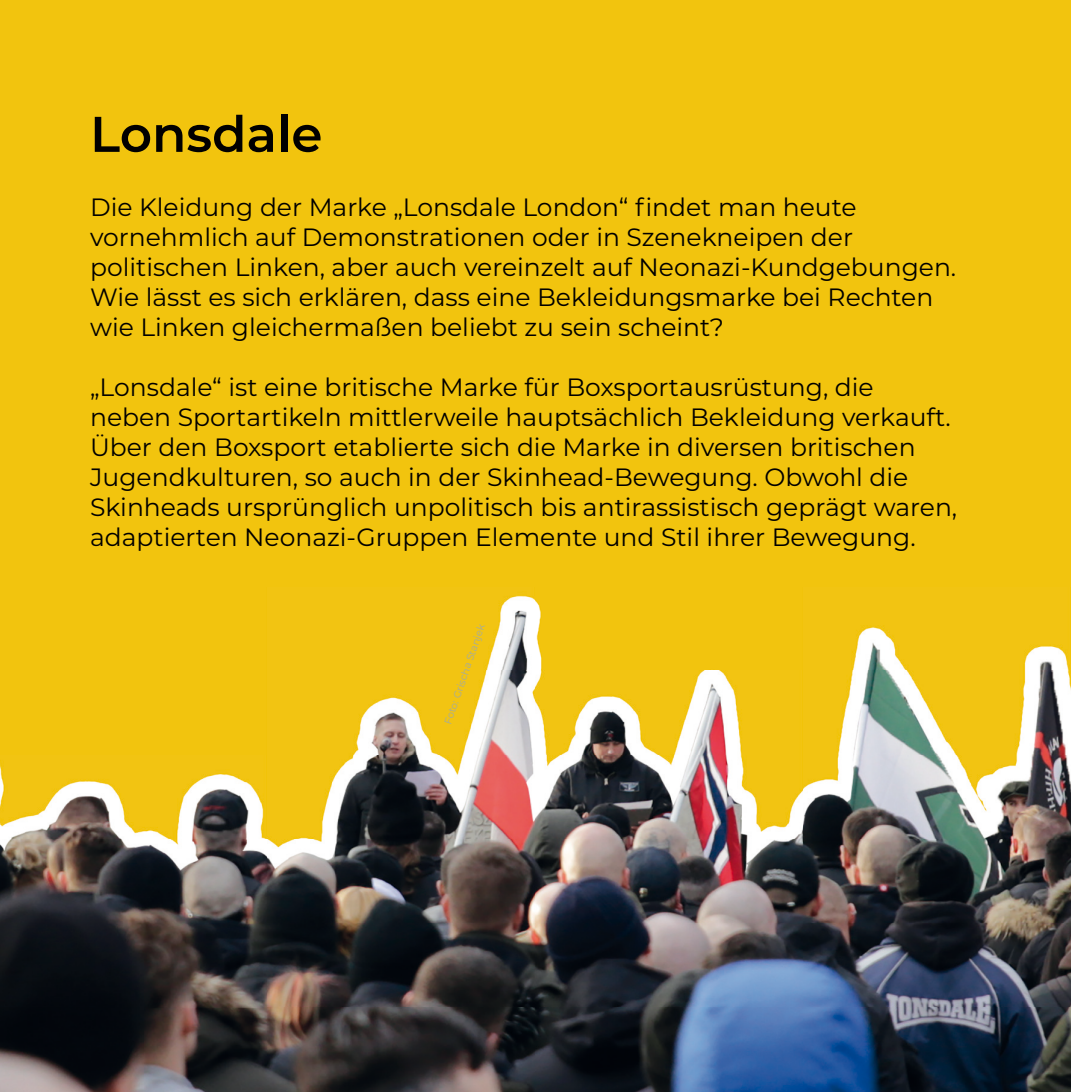
<style>
.page{position:relative;width:1071px;height:1092px;background:#fff}
.page>*{position:absolute;margin:0;border:0;box-sizing:border-box;transform-origin:0 0}
.t1{font:600 50px "Montserrat";color:#010000}
.t2{font:25px/30px "Montserrat";color:#010000}
.t3{font:10px "Montserrat";color:#a4aba0}
</style>
<div class="page">
<div style="left:0;top:0;width:1070px;height:1091px;background:#f2c40e"></div>
<img style="left:0;top:595px;width:1070px;height:496px">
<img style="left:101px;top:960px;width:30px;height:19px">
<img style="left:140px;top:957px;width:3px;height:134px">
<h1 class="t1" style="left:90px;top:99px;width:234px">Lonsdale</h1>
<p class="t2" style="left:90px;top:191px;width:867px">Die Kleidung der Marke „Lonsdale London“ findet man heute vornehmlich auf Demonstrationen oder in Szenekneipen der politischen Linken, aber auch vereinzelt auf Neonazi-Kundgebungen.<br>Wie lässt es sich erklären, dass eine Bekleidungsmarke bei Rechten wie Linken gleichermaßen beliebt zu sein scheint?</p>
<p class="t2" style="left:90px;top:371px;width:868px">„Lonsdale“ ist eine britische Marke für Boxsportausrüstung, die neben Sportartikeln mittlerweile hauptsächlich Bekleidung verkauft.<br>Über den Boxsport etablierte sich die Marke in diversen britischen Jugendkulturen, so auch in der Skinhead-Bewegung. Obwohl die Skinheads ursprünglich unpolitisch bis antirassistisch geprägt waren, adaptierten Neonazi-Gruppen Elemente und Stil ihrer Bewegung.</p>
<p class="t3" style="left:441px;top:721px;width:107px;rotate:-71deg">Foto: Grischa Stanjek</p>
</div>
